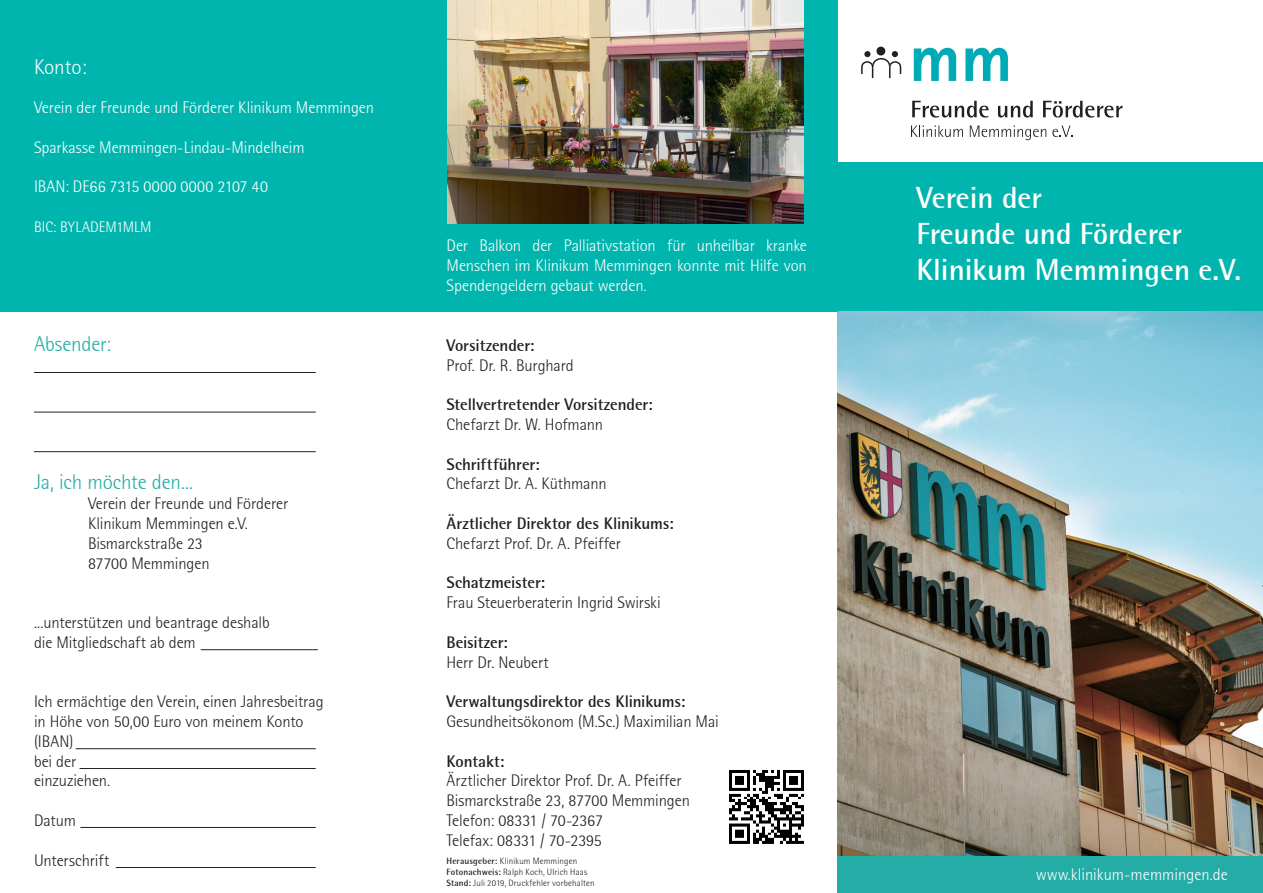
<style>
.page{position:relative;width:1263px;height:893px;background:#fff}
.page>*{position:absolute;margin:0;border:0;box-sizing:border-box;transform-origin:0 0}
.Titel_16pt{font:700 30px/36px "Rotis Semi Sans";color:#fff}
.Text-Überschrift_14p{font:300 21px "Rotis Semisans";letter-spacing:-.01em;color:#24aca6}
.Text-Überschrift_14p-2{font:300 21px "Rotis Semisans";color:#fff}
.Fließtext_11pt{font:300 16.5px/19.8px "Rotis Semisans";letter-spacing:-.005em;color:#231f20}
.Fließtext_11pt-2{font:300 16.5px/19.8px "Rotis Semisans";letter-spacing:-.005em;color:#fff;text-align:justify}
.Fließtext_11pt-3{font:700 16.5px "Rotis Semi Sans";letter-spacing:-.005em;color:#231f20}
.TextInfobox{font:300 15px "Rotis Semisans";color:#fff}
.Fließtext_11pt-4{font:300 9px "Rotis Semisans";letter-spacing:.015em;color:#231f20}
.s1{font-family:"Rotis Semi Sans";font-weight:700}
</style>
<div class="page">
<div style="left:838px;top:856px;width:74px;height:37px;background:#24aca6"></div>
<div style="left:909px;top:856px;width:354px;height:37px;background:#24aca6"></div>
<img style="left:838px;top:310px;width:425px;height:546px">
<div style="left:0;top:0;width:838px;height:311px;background:#00b5ae"></div>
<img style="left:729px;top:770px;width:75px;height:74px">
<div style="left:838px;top:162px;width:425px;height:148px;background:#00b5ae"></div>
<svg style="left:912px;top:101px;width:76px;height:17px"></svg>
<svg style="left:998px;top:101px;width:35px;height:17px"></svg>
<svg style="left:1043px;top:101px;width:79px;height:17px"></svg>
<svg style="left:911px;top:125px;width:52px;height:12px"></svg>
<svg style="left:970px;top:125px;width:76px;height:15px"></svg>
<svg style="left:1052px;top:125px;width:20px;height:12px"></svg>
<svg style="left:914px;top:48px;width:42px;height:33px"></svg>
<svg style="left:965px;top:48px;width:43px;height:33px"></svg>
<div style="left:876px;top:47px;width:9px;height:8px;background:#231f20;border-radius:50%"></div>
<svg style="left:861px;top:51px;width:40px;height:27px"></svg>
<hr style="left:34px;top:372px;width:282px;height:1px;background:#231f20">
<hr style="left:76px;top:748px;width:240px;height:1px;background:#231f20">
<hr style="left:34px;top:451px;width:282px;height:1px;background:#231f20">
<hr style="left:34px;top:412px;width:282px;height:1px;background:#231f20">
<hr style="left:80px;top:768px;width:236px;height:1px;background:#231f20">
<hr style="left:80px;top:827px;width:236px;height:1px;background:#231f20">
<hr style="left:116px;top:867px;width:200px;height:1px;background:#231f20">
<hr style="left:201px;top:649px;width:117px;height:1px;background:#231f20">
<img style="left:448px;top:0;width:356px;height:223px">
<p class="Text-Überschrift_14p-2" style="left:34px;top:54px;width:54px">Konto:</p>
<p class="Fließtext_11pt-2" style="left:34px;top:98px;width:342px">Verein der Freunde und Förderer Klinikum Memmingen</p>
<p class="Fließtext_11pt-2" style="left:34px;top:137px;width:272px">Sparkasse Memmingen-Lindau-Mindelheim</p>
<p class="Fließtext_11pt-2" style="left:34px;top:177px;width:235px">IBAN: DE66 7315 0000 0000 2107 40</p>
<p class="TextInfobox" style="left:34px;top:218px;width:119px">BIC: BYLADEM1MLM</p>
<p class="Fließtext_11pt-2" style="left:446px;top:235px;width:362px">Der Balkon der Palliativstation für unheilbar kranke Menschen im Klinikum Memmingen konnte mit Hilfe von Spendengeldern gebaut werden.</p>
<p class="Titel_16pt" style="left:916px;top:180px;width:326px">Verein der<br>Freunde und Förderer<br>Klinikum Memmingen e.V.</p>
<p class="Text-Überschrift_14p" style="left:34px;top:332px;width:79px">Absender:</p>
<p class="Fließtext_11pt-3" style="left:446px;top:335px;width:89px">Vorsitzender:</p>
<p class="Fließtext_11pt" style="left:446px;top:355px;width:129px">Prof. Dr. R. Burghard</p>
<p class="Fließtext_11pt-3" style="left:446px;top:394px;width:208px">Stellvertretender Vorsitzender:</p>
<p class="Fließtext_11pt" style="left:446px;top:415px;width:158px">Chefarzt Dr. W. Hofmann</p>
<p class="Fließtext_11pt-3" style="left:446px;top:454px;width:95px">Schriftführer:</p>
<p class="Fließtext_11pt" style="left:446px;top:474px;width:162px">Chefarzt Dr. A. Küthmann</p>
<p class="Fließtext_11pt-3" style="left:446px;top:513px;width:229px">Ärztlicher Direktor des Klinikums:</p>
<p class="Fließtext_11pt" style="left:446px;top:533px;width:176px">Chefarzt Prof. Dr. A. Pfeiffer</p>
<p class="Fließtext_11pt-3" style="left:446px;top:573px;width:100px">Schatzmeister:</p>
<p class="Fließtext_11pt" style="left:446px;top:593px;width:216px">Frau Steuerberaterin Ingrid Swirski</p>
<p class="Fließtext_11pt-3" style="left:446px;top:632px;width:63px">Beisitzer:</p>
<p class="Fließtext_11pt" style="left:446px;top:652px;width:104px">Herr Dr. Neubert</p>
<p class="Fließtext_11pt-3" style="left:446px;top:691px;width:240px">Verwaltungsdirektor des Klinikums:</p>
<p class="Fließtext_11pt" style="left:446px;top:712px;width:274px">Gesundheitsökonom (M.Sc.) Maximilian Mai</p>
<p class="Fließtext_11pt-3" style="left:446px;top:751px;width:59px">Kontakt:</p>
<p class="Fließtext_11pt" style="left:446px;top:771px;width:237px">Ärztlicher Direktor Prof. Dr. A. Pfeiffer</p>
<p class="Fließtext_11pt" style="left:446px;top:791px;width:245px">Bismarckstraße 23, 87700 Memmingen</p>
<p class="Fließtext_11pt" style="left:446px;top:811px;width:158px">Telefon: 08331 / 70-2367</p>
<p class="Fließtext_11pt" style="left:446px;top:830px;width:157px">Telefax: 08331 / 70-2395</p>
<p class="Text-Überschrift_14p" style="left:34px;top:470px;width:160px">Ja, ich möchte den...</p>
<p class="Fließtext_11pt" style="left:88px;top:494px;width:202px">Verein der Freunde und Förderer</p>
<p class="Fließtext_11pt" style="left:88px;top:514px;width:161px">Klinikum Memmingen e.V.</p>
<p class="Fließtext_11pt" style="left:88px;top:533px;width:116px">Bismarckstraße 23</p>
<p class="Fließtext_11pt" style="left:88px;top:553px;width:123px">87700 Memmingen</p>
<p class="Fließtext_11pt" style="left:34px;top:613px;width:237px">...unterstützen und beantrage deshalb</p>
<p class="Fließtext_11pt" style="left:34px;top:632px;width:163px">die Mitgliedschaft ab dem</p>
<p class="Fließtext_11pt" style="left:34px;top:692px;width:291px">Ich ermächtige den Verein, einen Jahresbeitrag in Höhe von 50,00 Euro von meinem Konto (IBAN)</p>
<p class="Fließtext_11pt" style="left:34px;top:751px;width:44px">bei der</p>
<p class="Fließtext_11pt" style="left:34px;top:771px;width:78px">einzuziehen.</p>
<p class="Fließtext_11pt" style="left:34px;top:811px;width:44px">Datum</p>
<p class="Fließtext_11pt" style="left:34px;top:850px;width:77px">Unterschrift</p>
<p class="Fließtext_11pt-4" style="left:446px;top:856px;width:132px"><span class="s1">Herausgeber:</span> Klinikum Memmingen</p>
<p class="Fließtext_11pt-4" style="left:446px;top:867px;width:142px"><span class="s1">Fotonachweis:</span> Ralph Koch, Ulrich Haas</p>
<p class="Fließtext_11pt-4" style="left:446px;top:878px;width:150px"><span class="s1">Stand:</span> Juli 2019, Druckfehler vorbehalten</p>
<p class="Fließtext_11pt-2" style="left:1036px;top:865px;width:194px">www.klinikum-memmingen.de</p>
</div>
